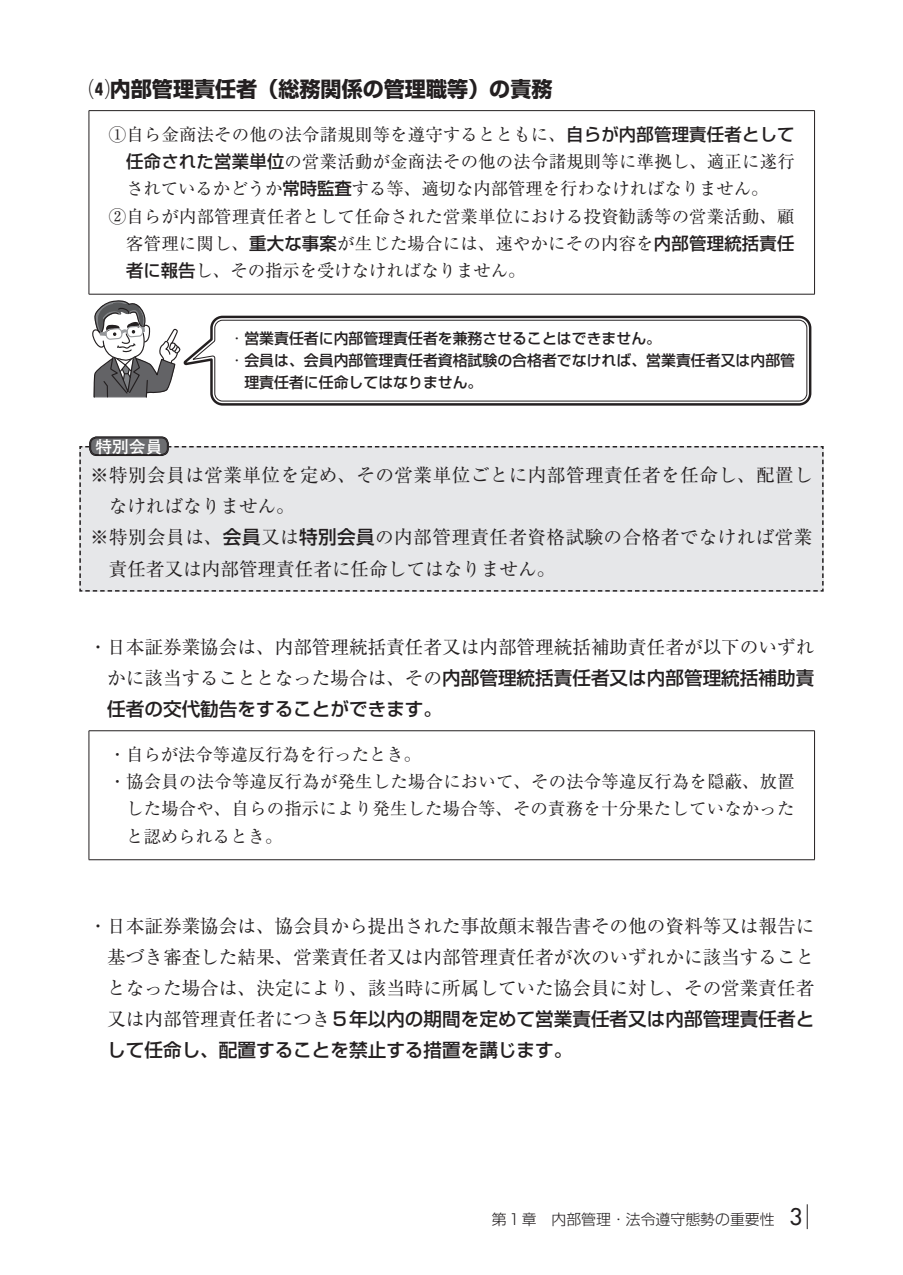
<style>
.page{position:relative;width:903px;height:1275px;background:#fff}
.page>*{position:absolute;margin:0;border:0;box-sizing:border-box;transform-origin:0 0}
.t1{font:700 21px "Shin Go Pro";color:#231f20}
.t2{font:18.55px/31px "Ryumin Pro";color:#231f20;text-align:justify}
.t3{font:500 18.55px/31px "Shin Go Pro";color:#231f20}
.t4{font:18.55px "Ryumin Pro";letter-spacing:.025em;color:#231f20}
.t5{font:17.32px "Ryumin Pro";letter-spacing:.015em;color:#231f20}
.t6{font:700 16.8px "Futo Go B101 Pro";color:#fff}
.t7{font:500 14.88px "Shin Go Pro";color:#231f20}
.t8{font:300 14.88px "Shin Go Pro";color:#231f20}
.s1{font-family:"Shin Go Pro";font-weight:500}
.s2{font-family:"Shin M Go Pro";font-weight:300}
.s3{font-family:"Ryumin Pro";font-weight:400}
.s4{font-family:"Futura";font-weight:400;font-size:22.4px}
</style>
<div class="page">
<svg style="left:807px;top:1204px;width:1px;height:25px"></svg>
<hr style="left:89px;top:110px;width:726px;height:1px;background:#231f20">
<hr style="left:89px;top:111px;width:1px;height:183px;background:#231f20">
<hr style="left:814px;top:111px;width:1px;height:183px;background:#231f20">
<hr style="left:89px;top:294px;width:726px;height:1px;background:#231f20">
<svg style="left:183px;top:315px;width:629px;height:91px"></svg>
<svg style="left:190px;top:319px;width:618px;height:83px"></svg>
<svg style="left:92px;top:300px;width:89px;height:98px"></svg>
<div style="left:79px;top:446px;width:745px;height:146px;background:#e6e7e9"></div>
<div style="left:90px;top:437px;width:78px;height:19px;background:#6c6d70;border-radius:7px"></div>
<div style="left:89px;top:437px;width:80px;height:19px;border:1px solid #6c6d70;border-radius:7px"></div>
<div style="left:89px;top:437px;width:80px;height:19px;border:1px solid #231f20;border-radius:7px"></div>
<div style="left:91px;top:438px;width:76px;height:17px;border:1px solid #231f20;border-radius:6px"></div>
<hr style="left:89px;top:859px;width:726px;height:1px;background:#231f20">
<hr style="left:89px;top:730px;width:726px;height:1px;background:#231f20">
<hr style="left:89px;top:731px;width:1px;height:128px;background:#231f20">
<hr style="left:814px;top:731px;width:1px;height:128px;background:#231f20">
<p class="t1" style="left:89px;top:72px;width:465px">⑷内部管理責任者（総務関係の管理職等）の責務</p>
<p class="t5" style="left:109px;top:121px;width:687px">①自ら金商法その他の法令諸規則等を遵守するとともに、<span class="s1">自らが内部管理責任者として</span></p>
<p class="t5" style="left:126px;top:148px;width:670px"><span class="s1">任命された営業単位</span>の営業活動が金商法その他の法令諸規則等に準拠し、適正に遂行</p>
<p class="t5" style="left:126px;top:175px;width:644px">されているかどうか<span class="s1">常時監査</span>する等、適切な内部管理を行わなければなりません。</p>
<p class="t5" style="left:109px;top:203px;width:687px">②自らが内部管理責任者として任命された営業単位における投資勧誘等の営業活動、顧</p>
<p class="t5" style="left:126px;top:230px;width:670px">客管理に関し、<span class="s1">重大な事案</span>が生じた場合には、速やかにその内容を<span class="s1">内部管理統括責任</span></p>
<p class="t5" style="left:126px;top:257px;width:401px"><span class="s1">者に報告</span>し、その指示を受けなければなりません。</p>
<p class="t6" style="left:95px;top:433px;width:68px">特別会員</p>
<p class="t7" style="left:229px;top:326px;width:433px"><span class="s2">・</span>営業責任者に内部管理責任者を兼務させることはできません。</p>
<p class="t7" style="left:229px;top:348px;width:567px"><span class="s2">・</span>会員は、会員内部管理責任者資格試験の合格者でなければ、営業責任者又は内部管</p>
<p class="t7" style="left:244px;top:370px;width:240px">理責任者に任命してはなりません。</p>
<p class="t4" style="left:90px;top:461px;width:724px">※特別会員は営業単位を定め、その営業単位ごとに内部管理責任者を任命し、配置し</p>
<p class="t2" style="left:109px;top:490px;width:188px">なければなりません。</p>
<p class="t4" style="left:90px;top:523px;width:724px">※特別会員は、<span class="s1">会員</span>又は<span class="s1">特別会員</span>の内部管理責任者資格試験の合格者でなければ営業</p>
<p class="t2" style="left:109px;top:552px;width:448px">責任者又は内部管理責任者に任命してはなりません。</p>
<p class="t2" style="left:89px;top:630px;width:727px">・日本証券業協会は、内部管理統括責任者又は内部管理統括補助責任者が以下のいずれ</p>
<p class="t3" style="left:107px;top:660px;width:708px"><span class="s3">かに該当することとなった場合は、その</span>内部管理統括責任者又は内部管理統括補助責任者の交代勧告をすることができます。</p>
<p class="t5" style="left:109px;top:741px;width:314px">・自らが法令等違反行為を行ったとき。</p>
<p class="t5" style="left:109px;top:768px;width:687px">・協会員の法令等違反行為が発生した場合において、その法令等違反行為を隠蔽、放置</p>
<p class="t5" style="left:126px;top:795px;width:670px">した場合や、自らの指示により発生した場合等、その責務を十分果たしていなかった</p>
<p class="t5" style="left:126px;top:823px;width:158px">と認められるとき。</p>
<p class="t2" style="left:107px;top:909px;width:708px;text-indent:-19px">・日本証券業協会は、協会員から提出された事故顛末報告書その他の資料等又は報告に基づき審査した結果、営業責任者又は内部管理責任者が次のいずれかに該当することとなった場合は、決定により、該当時に所属していた協会員に対し、その営業責任者</p>
<p class="t3" style="left:107px;top:1001px;width:708px"><span class="s3">又は内部管理責任者につき</span>５年以内の期間を定めて営業責任者又は内部管理責任者として任命し、配置することを禁止する措置を講じます。</p>
<p class="t8" style="left:492px;top:1207px;width:312px">第１章　内部管理・法令遵守態勢の重要性 <span class="s4">3</span></p>
</div>
